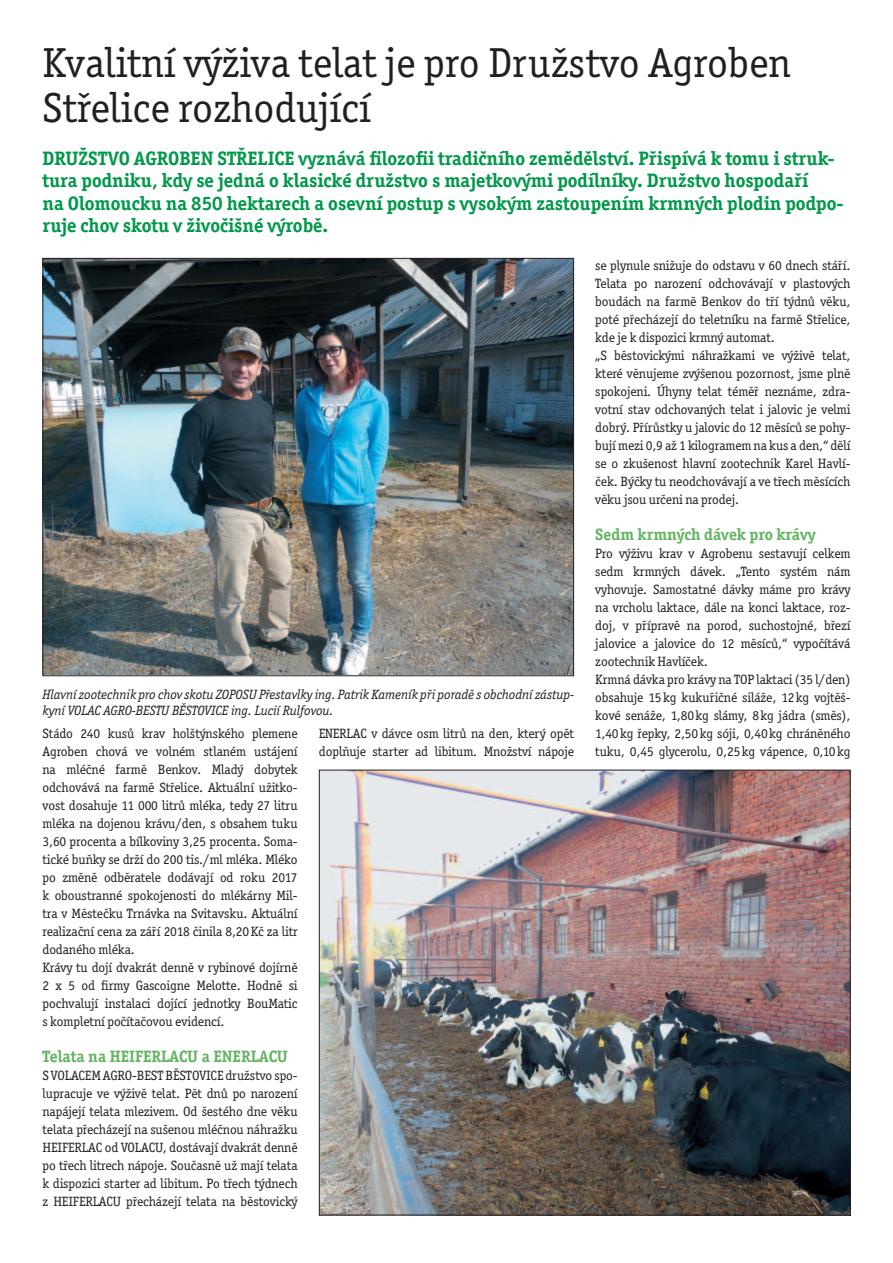
<style>
.page{position:relative;width:893px;height:1263px;background:#fff}
.page>*{position:absolute;margin:0;border:0;box-sizing:border-box;transform-origin:0 0}
.t1{font:42px/45px "Officina Serif Itc TOT";color:#231f20}
.t2{font:700 19.5px/22.5px "Officina Serif Itc TOT";color:#00984a}
.t3{font:700 16.5px "Officina Serif Itc TOT";color:#63b461}
.t4{font:13.5px/18px "Officina Serif Itc TOT";letter-spacing:-.01em;color:#231f20}
.t5{font:italic 13.5px/16.5px "Officina Serif Itc TOT";color:#231f20}
</style>
<div class="page">
<img style="left:45px;top:260px;width:527px;height:414px">
<img style="left:321px;top:772px;width:527px;height:441px">
<h1 class="t1" style="left:43px;top:41px;width:750px">Kvalitní výživa telat je pro Družstvo Agroben<br>Střelice rozhodující</h1>
<p class="t2" style="left:43px;top:147px;width:803px">DRUŽSTVO AGROBEN STŘELICE vyznává filozofii tradičního zemědělství. Přispívá k tomu i struk&shy;tura podniku, kdy se jedná o klasické družstvo s majetkovými podílníky. Družstvo hospodaří<br>na Olomoucku na 850 hektarech a osevní postup s vysokým zastoupením krmných plodin podpo&shy;ruje chov skotu v živočišné výrobě.</p>
<p class="t5" style="left:43px;top:686px;width:533px">Hlavní zootechnik pro chov skotu ZOPOSU Přestavlky ing. Patrik Kameník při poradě s obchodní zástup&shy;kyní VOLAC AGRO-BESTU BĚSTOVICE ing. Lucií Rulfovou.</p>
<p class="t4" style="left:43px;top:725px;width:257px">Stádo 240 kusů krav holštýnského plemene Agroben chová ve volném stlaném ustájení na mléčné farmě Benkov. Mladý dobytek odchovává na farmě Střelice. Aktuální užitko&shy;vost dosahuje 11 000 litrů mléka, tedy 27 litru mléka na dojenou krávu/den, s obsahem tuku 3,60 procenta a bílkoviny 3,25 procenta. Soma&shy;tické buňky se drží do 200 tis./ml mléka. Mléko po změně odběratele dodávají od roku 2017 k oboustranné spokojenosti do mlékárny Mil&shy;tra v Městečku Trnávka na Svitavsku. Aktuální realizační cena za září 2018 činila 8,20Kč za litr dodaného mléka.<br>Krávy tu dojí dvakrát denně v rybinové dojírně 2 x 5 od firmy Gascoigne Melotte. Hodně si pochvalují instalaci dojící jednotky BouMatic s kompletní počítačovou evidencí.</p>
<p class="t3" style="left:43px;top:1046px;width:247px">Telata na HEIFERLACU a ENERLACU</p>
<p class="t4" style="left:43px;top:1067px;width:257px;text-align:justify">S VOLACEM AGRO-BEST BĚSTOVICE družstvo spo&shy;lupracuje ve výživě telat. Pět dnů po narození napájejí telata mlezivem. Od šestého dne věku telata přecházejí na sušenou mléčnou náhražku HEIFERLAC od VOLACU, dostávají dvakrát denně po třech litrech nápoje. Současně už mají telata k dispozici starter ad libitum. Po třech týdnech z HEIFERLACU přecházejí telata na běstovický</p>
<p class="t4" style="left:319px;top:725px;width:257px">ENERLAC v dávce osm litrů na den, který opět doplňuje starter ad libitum. Množství nápoje</p>
<p class="t4" style="left:595px;top:257px;width:257px">se plynule snižuje do odstavu v 60 dnech stáří.<br>Telata po narození odchovávají v plastových boudách na farmě Benkov do tří týdnů věku, poté přecházejí do teletníku na farmě Střelice, kde je k dispozici krmný automat.<br>„S běstovickými náhražkami ve výživě telat, které věnujeme zvýšenou pozornost, jsme plně spokojeni. Úhyny telat téměř neznáme, zdra&shy;votní stav odchovaných telat i jalovic je velmi dobrý. Přírůstky u jalovic do 12 měsíců se pohy&shy;bují mezi 0,9 až 1 kilogramem na kus a den,“ dělí se o zkušenost hlavní zootechnik Karel Havlí&shy;ček. Býčky tu neodchovávají a ve třech měsících věku jsou určeni na prodej.</p>
<p class="t3" style="left:595px;top:524px;width:222px">Sedm krmných dávek pro krávy</p>
<p class="t4" style="left:595px;top:545px;width:257px">Pro výživu krav v Agrobenu sestavují celkem sedm krmných dávek. „Tento systém nám vyhovuje. Samostatné dávky máme pro krávy na vrcholu laktace, dále na konci laktace, roz&shy;doj, v přípravě na porod, suchostojné, březí jalovice a jalovice do 12 měsíců,“ vypočítává zootechnik Havlíček.<br>Krmná dávka pro krávy na TOP laktaci (35 l/den) obsahuje 15kg kukuřičné siláže, 12kg vojtěš&shy;kové senáže, 1,80kg slámy, 8kg jádra (směs), 1,40kg řepky, 2,50kg sóji, 0,40kg chráněného tuku, 0,45 glycerolu, 0,25kg vápence, 0,10kg</p>
</div>
